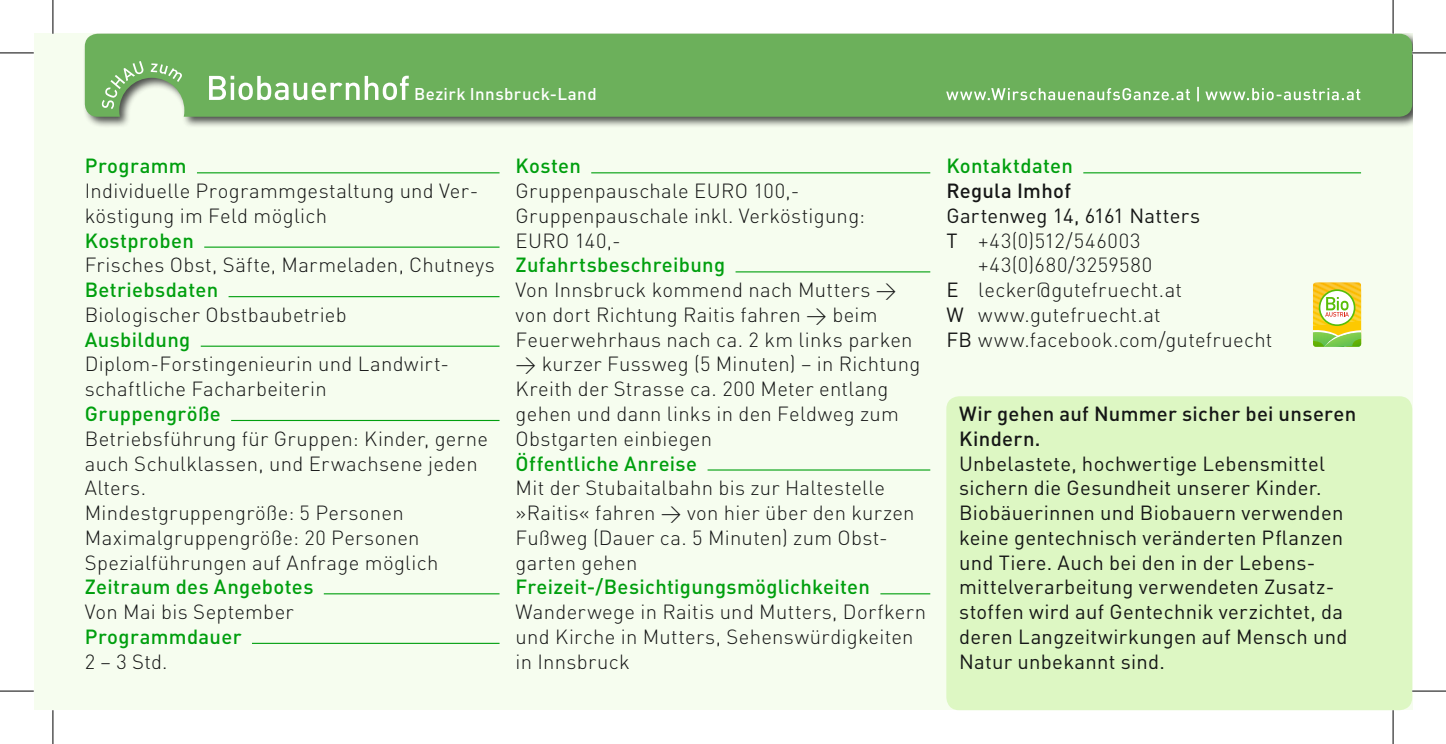
<style>
.page{position:relative;width:1446px;height:744px;background:#fff}
.page>*{position:absolute;margin:0;border:0;box-sizing:border-box;transform-origin:0 0}
.t1{font:300 20.25px/24.8px "DIN";letter-spacing:.015em;color:#151616}
.t2{font:20.25px/24.8px "DIN";letter-spacing:.015em;color:#151616}
.t3{font:500 20.25px "DIN";letter-spacing:.015em;color:#009f0e}
.t4{font:500 20.25px/24.8px "DIN";letter-spacing:.015em;color:#151616}
.t5{font:300 20.25px "DIN";letter-spacing:.045em;color:#151616}
.t6{font:300 20.25px "DIN";letter-spacing:.04em;color:#151616}
.t7{font:500 16.88px "DIN";letter-spacing:.025em;color:#fff}
.s1{font-weight:400}
</style>
<div class="page">
<div style="left:34px;top:34px;width:1377px;height:676px;background:#f6fdef"></div>
<div style="left:82px;top:34px;width:1329px;height:94px;background:#151616;opacity:.75"></div>
<div style="left:85px;top:34px;width:1326px;height:83px;background:#6cb05b"></div>
<svg style="left:946px;top:87px;width:414px;height:14px"></svg>
<svg style="left:209px;top:76px;width:200px;height:24px"></svg>
<svg style="left:101px;top:61px;width:81px;height:48px"></svg>
<div style="left:946px;top:396px;width:465px;height:314px;background:#ddf7c3;border-radius:13px"></div>
<svg style="left:1312px;top:282px;width:48px;height:65px"></svg>
<hr style="left:197px;top:172px;width:302px;height:1px;background:#009f0e">
<hr style="left:204px;top:246px;width:295px;height:2px;background:#009f0e">
<hr style="left:228px;top:296px;width:271px;height:1px;background:#009f0e">
<hr style="left:201px;top:345px;width:298px;height:2px;background:#009f0e">
<hr style="left:231px;top:420px;width:268px;height:1px;background:#009f0e">
<hr style="left:324px;top:593px;width:175px;height:1px;background:#009f0e">
<hr style="left:252px;top:642px;width:247px;height:2px;background:#009f0e">
<hr style="left:591px;top:172px;width:339px;height:1px;background:#009f0e">
<hr style="left:735px;top:271px;width:195px;height:1px;background:#009f0e">
<hr style="left:707px;top:469px;width:223px;height:1px;background:#009f0e">
<hr style="left:880px;top:593px;width:50px;height:1px;background:#009f0e">
<hr style="left:1083px;top:172px;width:277px;height:1px;background:#009f0e">
<hr style="left:0;top:53px;width:34px;height:1px;background:#000">
<hr style="left:1411px;top:53px;width:34px;height:1px;background:#000">
<hr style="left:0;top:690px;width:34px;height:1px;background:#000">
<hr style="left:1411px;top:690px;width:34px;height:1px;background:#000">
<hr style="left:53px;top:0;width:1px;height:34px;background:#000">
<hr style="left:53px;top:710px;width:1px;height:34px;background:#000">
<hr style="left:1392px;top:0;width:1px;height:34px;background:#000">
<hr style="left:1392px;top:710px;width:1px;height:34px;background:#000">
<p class="t7" style="left:414px;top:83px;width:184px">Bezirk Innsbruck-Land</p>
<p class="t3" style="left:85px;top:153px;width:103px">Programm</p>
<p class="t1" style="left:85px;top:178px;width:395px">Individuelle Programmgestaltung und Ver&shy;köstigung im Feld möglich</p>
<p class="t3" style="left:85px;top:227px;width:110px">Kostproben</p>
<p class="t1" style="left:85px;top:252px;width:411px">Frisches Obst, Säfte, Marmeladen, Chutneys</p>
<p class="t3" style="left:85px;top:277px;width:135px">Betriebsdaten</p>
<p class="t1" style="left:85px;top:302px;width:263px">Biologischer Obstbaubetrieb</p>
<p class="t3" style="left:85px;top:326px;width:107px">Ausbildung</p>
<p class="t1" style="left:85px;top:351px;width:365px">Diplom-Forstingenieurin und Landwirt&shy;schaftliche Facharbeiterin</p>
<p class="t3" style="left:85px;top:401px;width:137px">Gruppengröße</p>
<p class="t1" style="left:85px;top:426px;width:405px">Betriebsführung für Gruppen: Kinder, gerne auch Schulklassen, und Erwachsene jeden Alters.<br>Mindestgruppengröße: 5 Personen Maximalgruppengröße: 20 Personen Spezialführungen auf Anfrage möglich</p>
<p class="t3" style="left:85px;top:574px;width:230px">Zeitraum des Angebotes</p>
<p class="t1" style="left:85px;top:599px;width:210px">Von Mai bis September</p>
<p class="t3" style="left:85px;top:623px;width:158px">Programmdauer</p>
<p class="t1" style="left:85px;top:648px;width:84px">2 – 3 Std.</p>
<p class="t3" style="left:515px;top:153px;width:67px">Kosten</p>
<p class="t1" style="left:515px;top:178px;width:351px">Gruppenpauschale EURO 100,-<br>Gruppenpauschale inkl. Verköstigung:<br>EURO 140,-</p>
<p class="t3" style="left:515px;top:252px;width:211px">Zufahrtsbeschreibung</p>
<p class="t1" style="left:515px;top:277px;width:406px">Von Innsbruck kommend nach Mutters &gt; von dort Richtung Raitis fahren &gt; beim Feuerwehrhaus nach ca. 2 km links parken &gt; kurzer Fussweg (5 Minuten) – in Richtung Kreith der Strasse ca. 200 Meter entlang gehen und dann links in den Feldweg zum Obstgarten einbiegen</p>
<p class="t3" style="left:515px;top:450px;width:183px">Öffentliche Anreise</p>
<p class="t1" style="left:515px;top:475px;width:400px">Mit der Stubaitalbahn bis zur Haltestelle »Raitis« fahren &gt; von hier über den kurzen Fußweg (Dauer ca. 5 Minuten) zum Obst&shy;garten gehen</p>
<p class="t3" style="left:515px;top:574px;width:356px">Freizeit-/Besichtigungsmöglichkeiten</p>
<p class="t1" style="left:515px;top:599px;width:412px">Wanderwege in Raitis und Mutters, Dorfkern und Kirche in Mutters, Sehenswürdigkeiten in Innsbruck</p>
<p class="t3" style="left:946px;top:153px;width:128px">Kontaktdaten</p>
<p class="t4" style="left:946px;top:178px;width:126px">Regula Imhof</p>
<p class="t2" style="left:946px;top:203px;width:255px">Gartenweg 14, 6161 Natters</p>
<p class="t5" style="left:946px;top:228px;width:196px"><span class="s1">T</span> +43(0)512/546003</p>
<p class="t6" style="left:978px;top:253px;width:175px">+43(0)680/3259580</p>
<p class="t1" style="left:946px;top:277px;width:237px"><span class="s1">E</span> lecker@gutefruecht.at</p>
<p class="t1" style="left:946px;top:302px;width:216px"><span class="s1">W</span> www.gutefruecht.at</p>
<p class="t1" style="left:946px;top:327px;width:327px"><span class="s1">FB</span> www.facebook.com/gutefruecht</p>
<p class="t4" style="left:959px;top:400px;width:398px">Wir gehen auf Nummer sicher bei unseren<br>Kindern.</p>
<p class="t2" style="left:959px;top:450px;width:390px">Unbelastete, hochwertige Lebensmittel sichern die Gesundheit unserer Kinder.<br>Biobäuerinnen und Biobauern verwenden keine gentechnisch veränderten Pflanzen und Tiere. Auch bei den in der Lebens&shy;mittelverarbeitung verwendeten Zusatz&shy;stoffen wird auf Gentechnik verzichtet, da deren Langzeitwirkungen auf Mensch und Natur unbekannt sind.</p>
</div>
